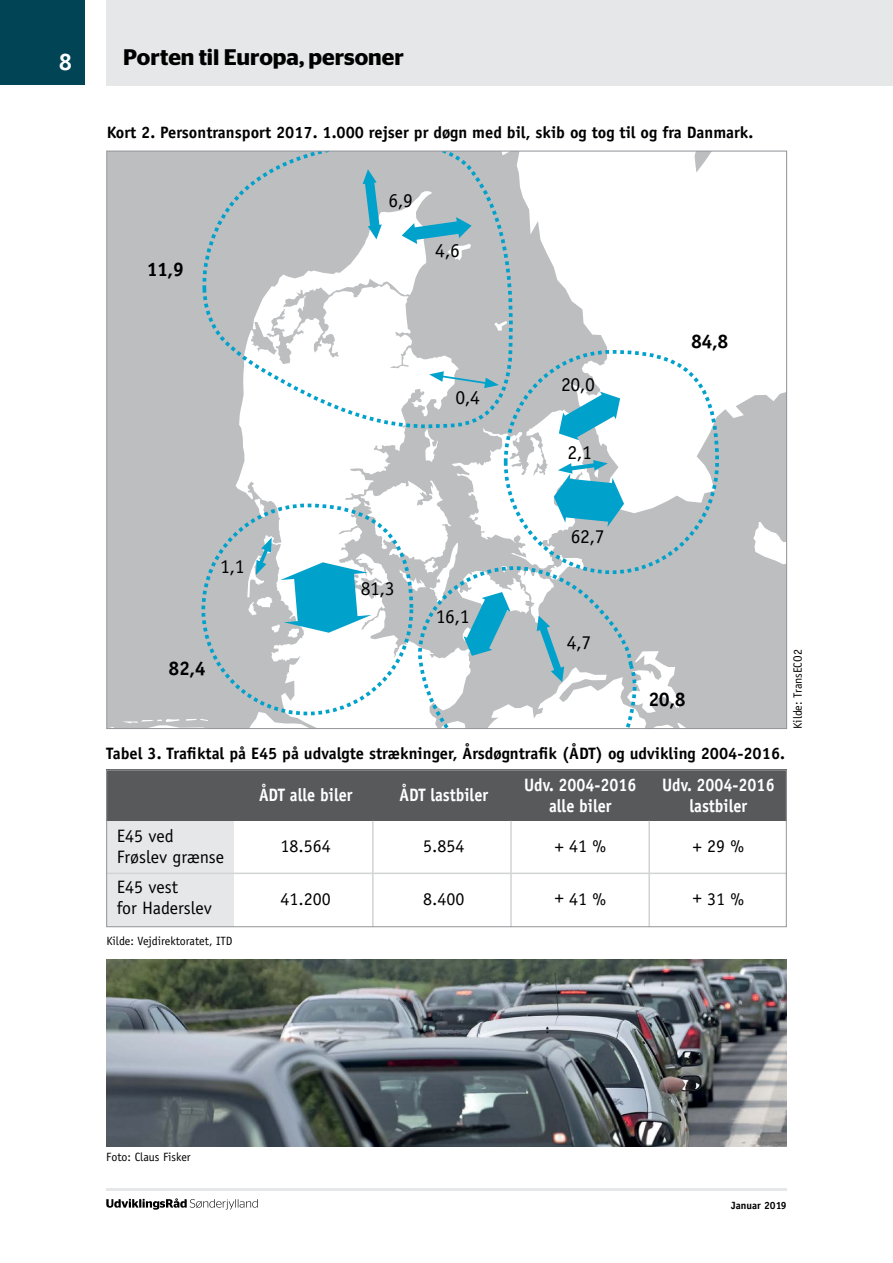
<style>
.page{position:relative;width:893px;height:1263px;background:#fff}
.page>*{position:absolute;margin:0;border:0;box-sizing:border-box;transform-origin:0 0}
.t1{font:700 24px "Officina Sans";color:#fff}
.t2{font:600 22.5px "Stag Sans";color:#000}
.t3{font:19.65px "Officina Sans";letter-spacing:-.025em;color:#000}
.t4{font:700 19.65px "Officina Sans";letter-spacing:-.025em;color:#000}
.t5{font:18px/21px "Officina Sans";color:#000}
.t6{font:700 18px "Officina Sans";color:#fff;scale:.9 1}
.t7{font:700 16.5px "Officina Sans";color:#000}
.t8{font:12px "Officina Sans";color:#000}
.t9{font:700 10.5px "Officina Sans";color:#000}
</style>
<div class="page">
<div style="left:0;top:0;width:85px;height:85px;background:#004456"></div>
<svg style="left:106px;top:1198px;width:152px;height:12px"></svg>
<hr style="left:106px;top:1188px;width:681px;height:3px;background:#e6e7e8">
<div style="left:106px;top:0;width:787px;height:85px;background:#e6e7e8"></div>
<svg style="left:108px;top:153px;width:677px;height:574px;fill:#bcbec0"></svg>
<svg style="left:200px;top:153px;width:521px;height:574px"></svg>
<img style="left:106px;top:959px;width:681px;height:187px">
<div style="left:106px;top:817px;width:128px;height:110px;background:#e6e7e8"></div>
<div style="left:106px;top:770px;width:681px;height:51px;background:#58595b"></div>
<hr style="left:372px;top:821px;width:2px;height:106px;background:#d1d3d4">
<hr style="left:510px;top:821px;width:2px;height:106px;background:#d1d3d4">
<hr style="left:648px;top:821px;width:2px;height:106px;background:#d1d3d4">
<hr style="left:234px;top:872px;width:553px;height:2px;background:#d1d3d4">
<hr style="left:106px;top:872px;width:128px;height:2px;background:#d1d3d4">
<div style="left:106px;top:770px;width:681px;height:157px;border:1px solid #939598"></div>
<h1 class="t1" style="left:59px;top:47px;width:15px">8</h1>
<h2 class="t2" style="left:123px;top:44px;width:282px">Porten til Europa, personer</h2>
<p class="t7" style="left:107px;top:122px;width:648px">Kort 2. Persontransport 2017. 1.000 rejser pr døgn med bil, skib og tog til og fra Danmark.</p>
<p class="t4" style="left:147px;top:257px;width:39px">11,9</p>
<p class="t3" style="left:388px;top:188px;width:26px">6,9</p>
<p class="t3" style="left:435px;top:239px;width:26px">4,6</p>
<p class="t3" style="left:456px;top:385px;width:26px">0,4</p>
<p class="t3" style="left:561px;top:373px;width:35px">20,0</p>
<p class="t3" style="left:567px;top:441px;width:26px">2,1</p>
<p class="t4" style="left:691px;top:329px;width:39px">84,8</p>
<p class="t3" style="left:220px;top:555px;width:26px">1,1</p>
<p class="t4" style="left:169px;top:656px;width:39px">82,4</p>
<p class="t3" style="left:361px;top:576px;width:35px">81,3</p>
<p class="t3" style="left:436px;top:605px;width:35px">16,1</p>
<p class="t3" style="left:571px;top:525px;width:35px">62,7</p>
<p class="t3" style="left:567px;top:631px;width:26px">4,7</p>
<p class="t4" style="left:648px;top:687px;width:39px">20,8</p>
<p class="t7" style="left:106px;top:743px;width:680px">Tabel 3. Trafiktal på E45 på udvalgte strækninger, Årsdøgntrafik (ÅDT) og udvikling 2004-2016.</p>
<p class="t6" style="left:259px;top:784px;width:105px">ÅDT alle biler</p>
<p class="t6" style="left:399px;top:784px;width:100px">ÅDT lastbiler</p>
<p class="t6" style="left:524px;top:774px;width:127px">Udv. 2004-2016</p>
<p class="t6" style="left:662px;top:774px;width:127px">Udv. 2004-2016</p>
<p class="t6" style="left:549px;top:794px;width:71px">alle biler</p>
<p class="t6" style="left:689px;top:794px;width:66px">lastbiler</p>
<p class="t5" style="left:117px;top:825px;width:109px">E45 ved<br>Frøslev grænse</p>
<p class="t5" style="left:281px;top:836px;width:52px">18.564</p>
<p class="t5" style="left:423px;top:836px;width:43px">5.854</p>
<p class="t5" style="left:555px;top:836px;width:53px">+ 41 %</p>
<p class="t5" style="left:693px;top:836px;width:53px">+ 29 %</p>
<p class="t5" style="left:117px;top:876px;width:97px">E45 vest<br>for Haderslev</p>
<p class="t5" style="left:281px;top:888px;width:52px">41.200</p>
<p class="t5" style="left:423px;top:888px;width:43px">8.400</p>
<p class="t5" style="left:555px;top:888px;width:53px">+ 41 %</p>
<p class="t5" style="left:693px;top:888px;width:53px">+ 31 %</p>
<p class="t8" style="left:791px;top:729px;width:81px;rotate:-90deg">Kilde: TransECO2</p>
<p class="t8" style="left:106px;top:934px;width:128px">Kilde: Vejdirektoratet, ITD</p>
<p class="t8" style="left:106px;top:1150px;width:86px">Foto: Claus Fisker</p>
<p class="t9" style="left:731px;top:1199px;width:57px">Januar 2019</p>
</div>
